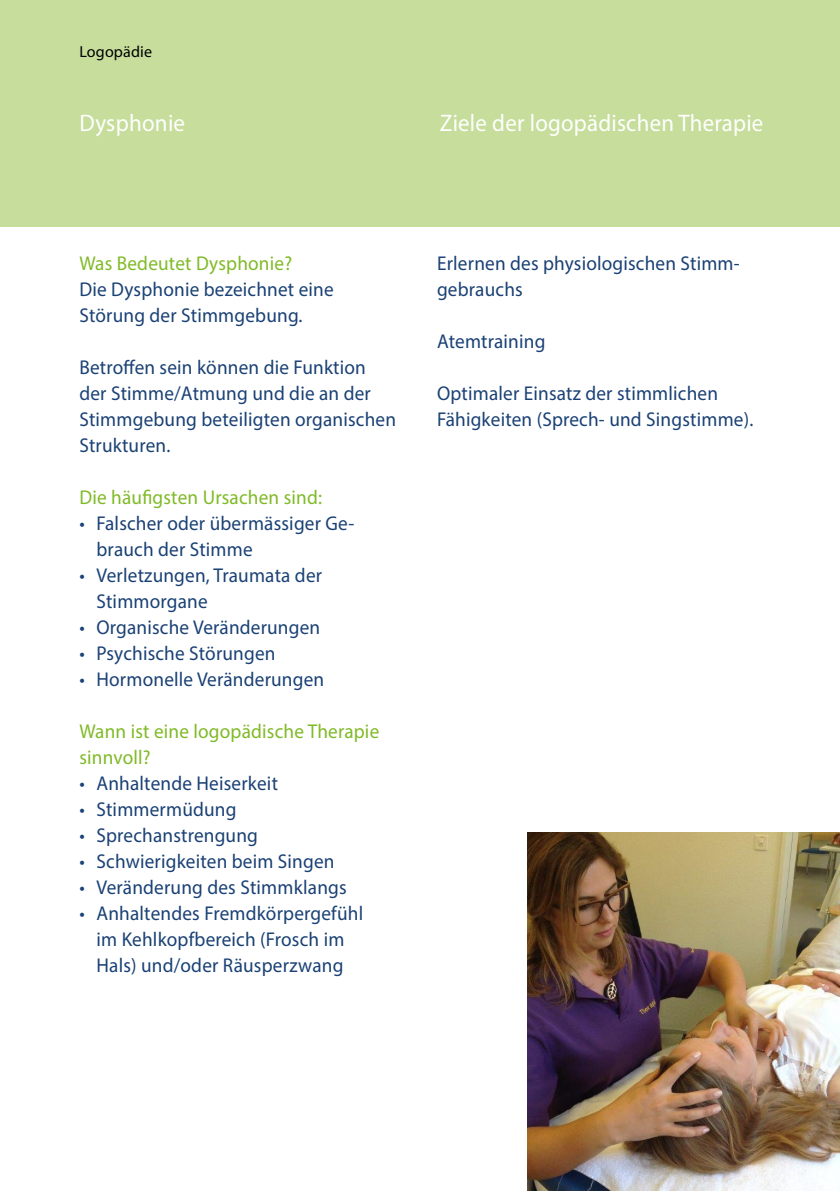
<style>
.page{position:relative;width:840px;height:1191px;background:#fff}
.page>*{position:absolute;margin:0;border:0;box-sizing:border-box;transform-origin:0 0}
.t1{font:24px "Myriad Pro";letter-spacing:.01em;color:#fff;scale:.95 1}
.t2{font:24px "Myriad Pro";letter-spacing:.01em;color:#fff;scale:.96 1}
.t3{font:20px/26px "Myriad Pro";letter-spacing:.01em;color:#1a4175;scale:.96 1}
.t4{font:20px/26px "Myriad Pro";letter-spacing:.01em;color:#80ba27;scale:.96 1}
.t5{font:16px "Myriad Pro";letter-spacing:.01em;color:#000}
</style>
<div class="page">
<div style="left:0;top:0;width:839px;height:227px;background:#c7dd9b"></div>
<img style="left:527px;top:832px;width:312px;height:359px">
<p class="t5" style="left:79px;top:42px;width:74px">Logopädie</p>
<p class="t2" style="left:79px;top:109px;width:112px">Dysphonie</p>
<p class="t1" style="left:439px;top:109px;width:342px">Ziele der logopädischen Therapie</p>
<p class="t4" style="left:79px;top:250px;width:223px">Was Bedeutet Dysphonie?</p>
<p class="t3" style="left:79px;top:276px;width:266px">Die Dysphonie bezeichnet eine<br>Störung der Stimmgebung.</p>
<p class="t3" style="left:79px;top:354px;width:331px">Betroffen sein können die Funktion der Stimme/Atmung und die an der<br>Stimmgebung beteiligten organischen<br>Strukturen.</p>
<p class="t4" style="left:79px;top:484px;width:254px">Die häufigsten Ursachen sind:</p>
<p class="t3" style="left:96px;top:510px;width:270px;text-indent:-17px">• Falscher oder übermässiger Ge&shy;brauch der Stimme</p>
<p class="t3" style="left:96px;top:562px;width:236px;text-indent:-17px">• Verletzungen, Traumata der<br>Stimmorgane</p>
<p class="t3" style="left:79px;top:614px;width:252px">• Organische Veränderungen</p>
<p class="t3" style="left:79px;top:640px;width:206px">• Psychische Störungen</p>
<p class="t3" style="left:79px;top:666px;width:256px">• Hormonelle Veränderungen</p>
<p class="t4" style="left:79px;top:718px;width:314px">Wann ist eine logopädische Therapie sinnvoll?</p>
<p class="t3" style="left:79px;top:770px;width:208px">• Anhaltende Heiserkeit</p>
<p class="t3" style="left:79px;top:796px;width:165px">• Stimmermüdung</p>
<p class="t3" style="left:79px;top:822px;width:187px">• Sprechanstrengung</p>
<p class="t3" style="left:79px;top:848px;width:267px">• Schwierigkeiten beim Singen</p>
<p class="t3" style="left:79px;top:874px;width:280px">• Veränderung des Stimmklangs</p>
<p class="t3" style="left:79px;top:900px;width:297px;text-align:center">• Anhaltendes Fremdkörpergefühl im Kehlkopfbereich (Frosch im<br>Hals) und/oder Räusperzwang</p>
<p class="t3" style="left:437px;top:250px;width:317px">Erlernen des physiologischen Stimm&shy;gebrauchs</p>
<p class="t3" style="left:437px;top:328px;width:114px">Atemtraining</p>
<p class="t3" style="left:437px;top:380px;width:331px">Optimaler Einsatz der stimmlichen<br>Fähigkeiten (Sprech- und Singstimme).</p>
</div>
